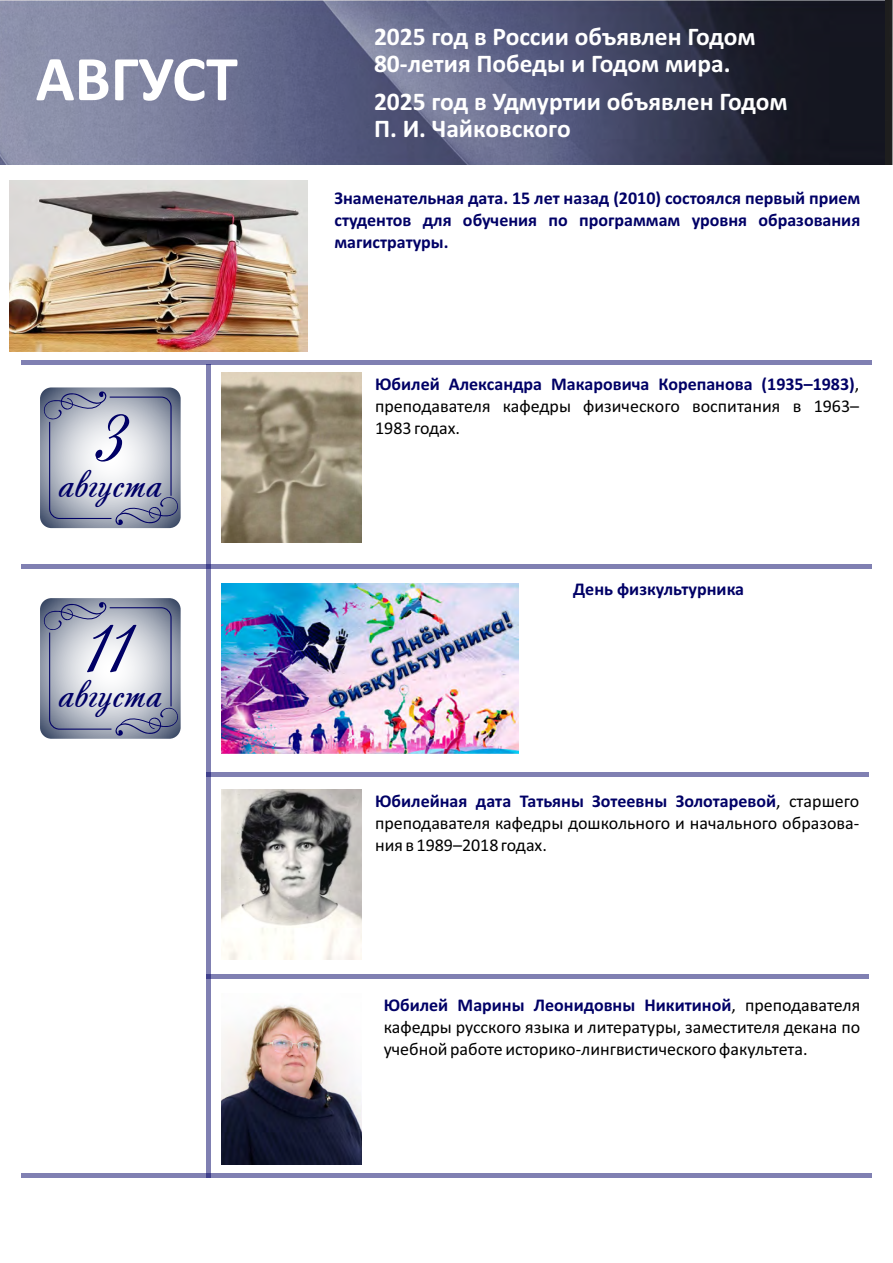
<style>
.page{position:relative;width:893px;height:1263px;background:#fff}
.page>*{position:absolute;margin:0;border:0;box-sizing:border-box;transform-origin:0 0}
.t1{font:78.3px "Andantinoscript";color:#006}
.t2{font:700 64.35px "Calibri";color:#fff}
.t3{font:45.6px "Andantinoscript";color:#006}
.t4{font:700 25.5px/27.2px "Calibri";color:#fff}
.t5{font:18px/21.9px "Calibri";color:#000;text-align:justify}
.t6{font:700 18px/21.9px "Calibri";color:#006;text-align:justify}
.s1{font-weight:700;color:#006}
</style>
<div class="page">
<img style="left:0;top:1px;width:884px;height:164px">
<div style="left:206px;top:365px;width:5px;height:813px;background:#8080b2"></div>
<hr style="left:21px;top:564px;width:851px;height:4px;background:#8080b2">
<div style="left:206px;top:772px;width:662px;height:5px;background:#8080b2"></div>
<div style="left:21px;top:1173px;width:851px;height:5px;background:#8080b2"></div>
<div style="left:206px;top:974px;width:662px;height:5px;background:#8080b2"></div>
<div style="left:21px;top:360px;width:851px;height:5px;background:#8080b2"></div>
<img style="left:221px;top:373px;width:140px;height:170px">
<img style="left:221px;top:1005px;width:140px;height:159px">
<img style="left:221px;top:583px;width:298px;height:170px">
<svg style="left:40px;top:387px;width:141px;height:141px"></svg>
<svg style="left:42px;top:391px;width:138px;height:135px;background:#b1b6c4"></svg>
<img style="left:221px;top:789px;width:140px;height:171px">
<svg style="left:40px;top:598px;width:141px;height:141px"></svg>
<svg style="left:42px;top:601px;width:138px;height:135px;background:#b1b6c4"></svg>
<img style="left:9px;top:181px;width:298px;height:170px">
<h2 class="t2" style="left:36px;top:52px;width:204px">АВГУСТ</h2>
<h3 class="t3" style="left:59px;top:454px;width:105px"><sup>3</sup>августа</h3>
<h1 class="t1" style="left:84px;top:599px;width:48px">11</h1>
<h3 class="t3" style="left:59px;top:664px;width:105px">августа</h3>
<h3 class="t4" style="left:374px;top:25px;width:383px">2025 год в России объявлен Годом<br>80-летия Победы и Годом мира.</h3>
<h3 class="t4" style="left:374px;top:90px;width:415px">2025 год в Удмуртии объявлен Годом<br>П. И. Чайковского</h3>
<p class="t6" style="left:334px;top:188px;width:527px">Знаменательная дата. 15 лет назад (2010) состоялся первый прием студентов для обучения по программам уровня образования магистратуры.</p>
<p class="t5" style="left:375px;top:374px;width:486px"><span class="s1">Юбилей Александра Макаровича Корепанова (1935–1983)</span>, преподавателя кафедры физического воспитания в 1963– 1983 годах.</p>
<p class="t6" style="left:573px;top:579px;width:172px">День физкультурника</p>
<p class="t5" style="left:375px;top:791px;width:486px"><span class="s1">Юбилейная дата Татьяны Зотеевны Золотаревой</span>, старшего преподавателя кафедры дошкольного и начального образова&shy;ния в 1989–2018 годах.</p>
<p class="t5" style="left:384px;top:996px;width:478px"><span class="s1">Юбилей Марины Леонидовны Никитиной</span>, преподавателя кафедры русского языка и литературы, заместителя декана по учебной работе историко-лингвистического факультета.</p>
</div>
